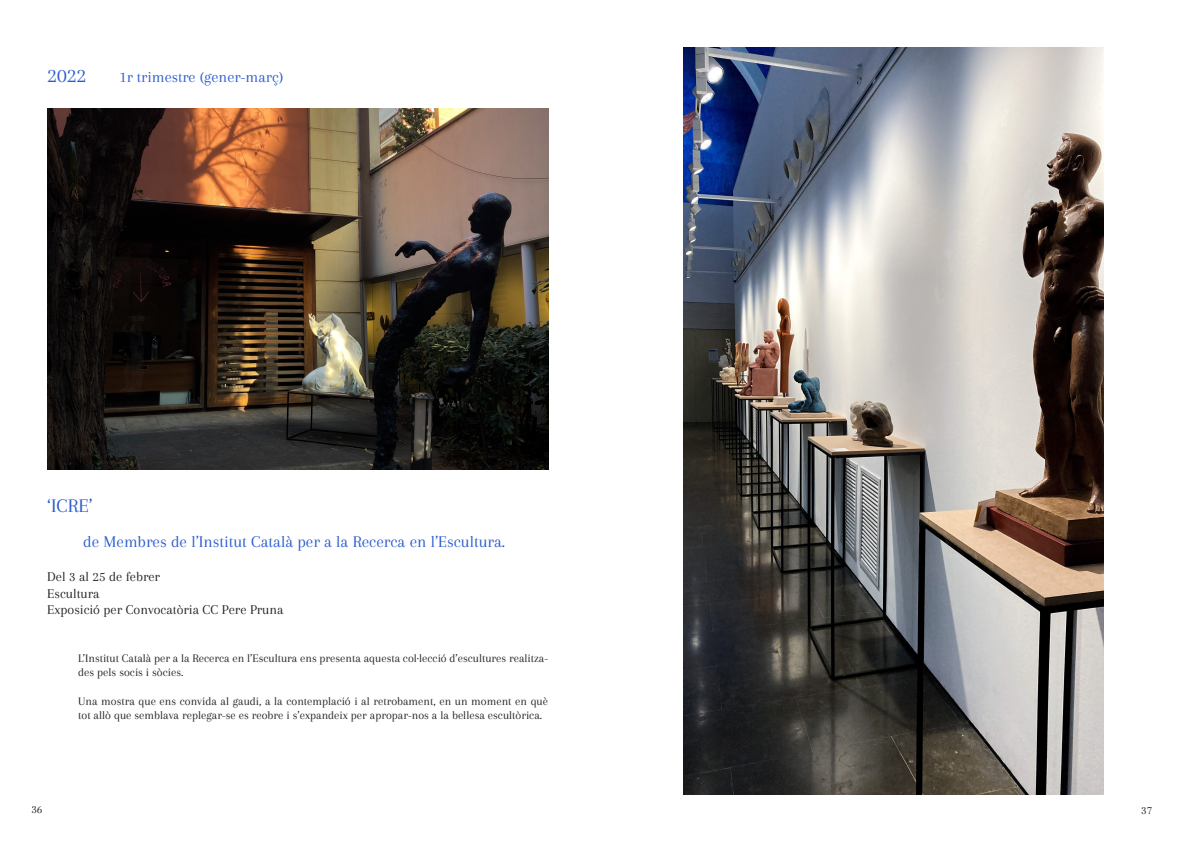
<style>
.page{position:relative;width:1191px;height:842px;background:#fff}
.page>*{position:absolute;margin:0;border:0;box-sizing:border-box;transform-origin:0 0}
.t1{font:21px "Arapey";color:#2a5ccf}
.t2{font:20px "Arapey";color:#2a5ccf}
.t3{font:17px "Arapey";color:#2a5ccf}
.t4{font:16px "Arapey";color:#2a5ccf}
.t5{font:14px "Arapey";color:#231f20}
.t6{font:12px/14.4px "Arapey";color:#231f20}
</style>
<div class="page">
<img style="left:47px;top:109px;width:501px;height:361px">
<img style="left:683px;top:48px;width:420px;height:746px">
<p class="t1" style="left:47px;top:64px;width:40px">2022</p>
<p class="t4" style="left:119px;top:68px;width:165px">1r trimestre (gener-març)</p>
<p class="t2" style="left:47px;top:495px;width:47px">‘ICRE’</p>
<p class="t3" style="left:83px;top:532px;width:423px">de Membres de l’Institut Català per a la Recerca en l’Escultura.</p>
<p class="t5" style="left:47px;top:568px;width:114px">Del 3 al 25 de febrer</p>
<p class="t5" style="left:47px;top:585px;width:54px">Escultura</p>
<p class="t5" style="left:47px;top:602px;width:238px">Exposició per Convocatòria CC Pere Pruna</p>
<p class="t6" style="left:78px;top:650px;width:471px">L’Institut Català per a la Recerca en l’Escultura ens presenta aquesta col·lecció d’escultures realitza&shy;des pels socis i sòcies.</p>
<p class="t6" style="left:78px;top:694px;width:471px">Una mostra que ens convida al gaudi, a la contemplació i al retrobament, en un moment en què tot allò que semblava replegar-se es reobre i s’expandeix per apropar-nos a la bellesa escultòrica.</p>
<p class="t6" style="left:31px;top:802px;width:13px">36</p>
<p class="t6" style="left:1141px;top:803px;width:13px">37</p>
</div>
